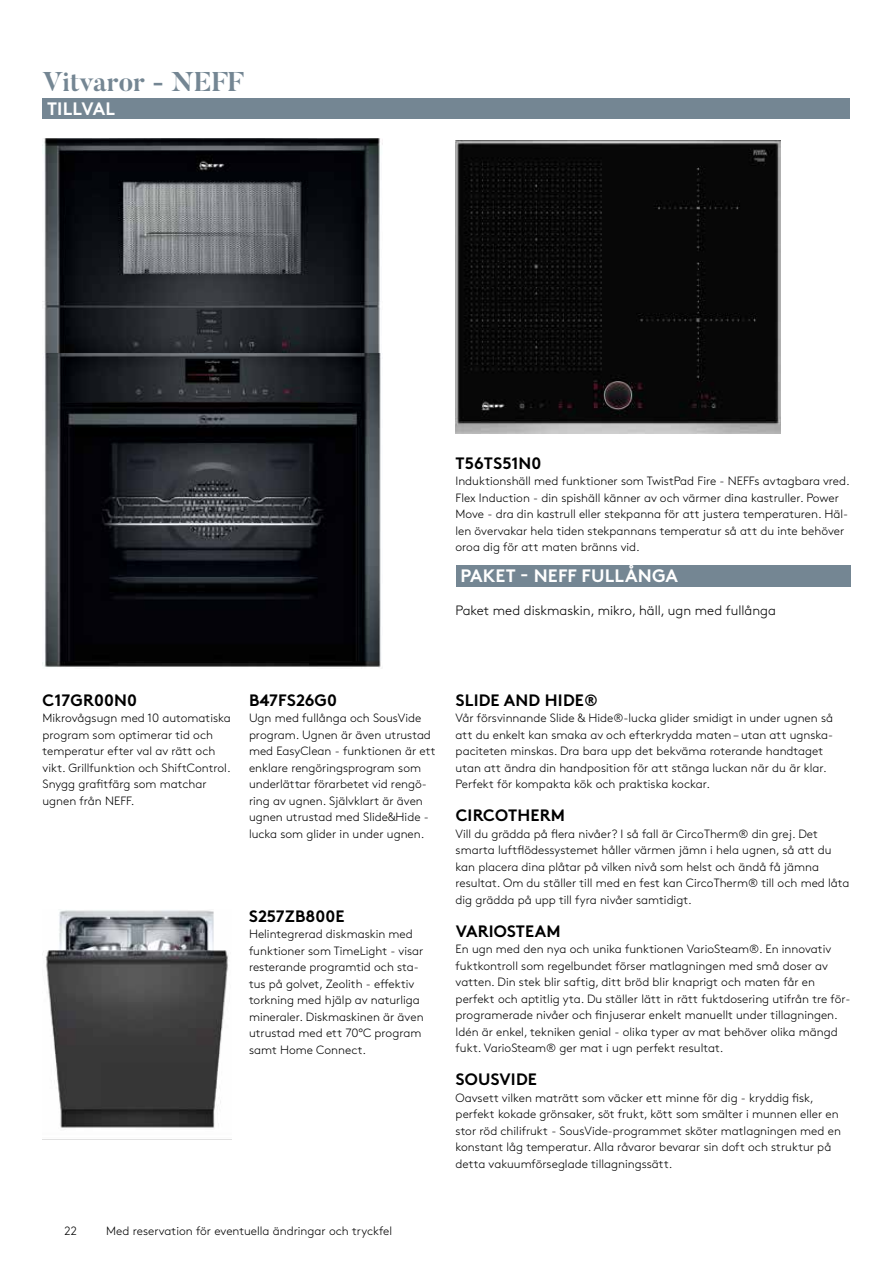
<style>
.page{position:relative;width:893px;height:1263px;background:#fff}
.page>*{position:absolute;margin:0;border:0;box-sizing:border-box;transform-origin:0 0}
.t1{font:700 27px "Butler";color:#748693}
.t2{font:700 18px "Brown Std";letter-spacing:.01em;color:#fff}
.t3{font:700 16.5px "Brown Std";letter-spacing:.005em;color:#000}
.t4{font:300 13.5px "Brown Std";color:#000}
.t5{font:300 12px/16.5px "Brown Std";color:#000}
</style>
<div class="page">
<img style="left:43px;top:910px;width:188px;height:230px">
<img style="left:455px;top:140px;width:326px;height:293px">
<img style="left:43px;top:139px;width:340px;height:529px">
<div style="left:455px;top:565px;width:395px;height:21px;background:#748693"></div>
<div style="left:43px;top:98px;width:807px;height:21px;background:#748693"></div>
<h1 class="t1" style="left:43px;top:64px;width:203px">Vitvaror - NEFF</h1>
<h2 class="t2" style="left:47px;top:98px;width:70px">TILLVAL</h2>
<h3 class="t3" style="left:456px;top:453px;width:87px">T56TS51N0</h3>
<p class="t5" style="left:455px;top:473px;width:396px">Induktionshäll med funktioner som TwistPad Fire - NEFFs avtagbara vred.<br>Flex Induction - din spishäll känner av och värmer dina kastruller. Power Move - dra din kastrull eller stekpanna för att justera temperaturen. Häl&shy;len övervakar hela tiden stekpannans temperatur så att du inte behöver oroa dig för att maten bränns vid.</p>
<h2 class="t2" style="left:460px;top:565px;width:219px">PAKET - NEFF FULLÅNGA</h2>
<p class="t4" style="left:455px;top:603px;width:322px">Paket med diskmaskin, mikro, häll, ugn med fullånga</p>
<h3 class="t3" style="left:43px;top:690px;width:96px">C17GR00N0</h3>
<p class="t5" style="left:43px;top:710px;width:190px">Mikrovågsugn med 10 automatiska program som optimerar tid och temperatur efter val av rätt och vikt. Grillfunktion och ShiftControl.<br>Snygg grafitfärg som matchar ugnen från NEFF.</p>
<h3 class="t3" style="left:249px;top:690px;width:89px">B47FS26G0</h3>
<p class="t5" style="left:249px;top:710px;width:188px">Ugn med fullånga och SousVide program. Ugnen är även utrustad med EasyClean - funktionen är ett enklare rengöringsprogram som underlättar förarbetet vid rengö&shy;ring av ugnen. Självklart är även ugnen utrustad med Slide&amp;Hide - lucka som glider in under ugnen.</p>
<h3 class="t3" style="left:249px;top:906px;width:97px">S257ZB800E</h3>
<p class="t5" style="left:249px;top:926px;width:176px">Helintegrerad diskmaskin med funktioner som TimeLight - visar resterande programtid och sta&shy;tus på golvet, Zeolith - effektiv torkning med hjälp av naturliga mineraler. Diskmaskinen är även utrustad med ett 70°C program samt Home Connect.</p>
<h3 class="t3" style="left:456px;top:690px;width:144px">SLIDE AND HIDE®</h3>
<p class="t5" style="left:456px;top:710px;width:379px">Vår försvinnande Slide &amp; Hide®-lucka glider smidigt in under ugnen så att du enkelt kan smaka av och efterkrydda maten – utan att ugnska&shy;paciteten minskas. Dra bara upp det bekväma roterande handtaget utan att ändra din handposition för att stänga luckan när du är klar.<br>Perfekt för kompakta kök och praktiska kockar.</p>
<h3 class="t3" style="left:456px;top:805px;width:111px">CIRCOTHERM</h3>
<p class="t5" style="left:456px;top:825px;width:395px">Vill du grädda på flera nivåer? I så fall är CircoTherm® din grej. Det smarta luftflödessystemet håller värmen jämn i hela ugnen, så att du kan placera dina plåtar på vilken nivå som helst och ändå få jämna resultat. Om du ställer till med en fest kan CircoTherm® till och med låta dig grädda på upp till fyra nivåer samtidigt.</p>
<h3 class="t3" style="left:456px;top:921px;width:106px">VARIOSTEAM</h3>
<p class="t5" style="left:456px;top:941px;width:396px">En ugn med den nya och unika funktionen VarioSteam®. En innovativ fuktkontroll som regelbundet förser matlagningen med små doser av vatten. Din stek blir saftig, ditt bröd blir knaprigt och maten får en perfekt och aptitlig yta. Du ställer lätt in rätt fuktdosering utifrån tre för&shy;programerade nivåer och finjuserar enkelt manuellt under tillagningen.<br>Idén är enkel, tekniken genial - olika typer av mat behöver olika mängd fukt. VarioSteam® ger mat i ugn perfekt resultat.</p>
<h3 class="t3" style="left:456px;top:1069px;width:83px">SOUSVIDE</h3>
<p class="t5" style="left:456px;top:1089px;width:387px">Oavsett vilken maträtt som väcker ett minne för dig - kryddig fisk, perfekt kokade grönsaker, söt frukt, kött som smälter i munnen eller en stor röd chilifrukt - SousVide-programmet sköter matlagningen med en konstant låg temperatur. Alla råvaror bevarar sin doft och struktur på detta vakuumförseglade tillagningssätt.</p>
<p class="t5" style="left:65px;top:1223px;width:14px">22</p>
<p class="t5" style="left:106px;top:1223px;width:287px">Med reservation för eventuella ändringar och tryckfel</p>
</div>
